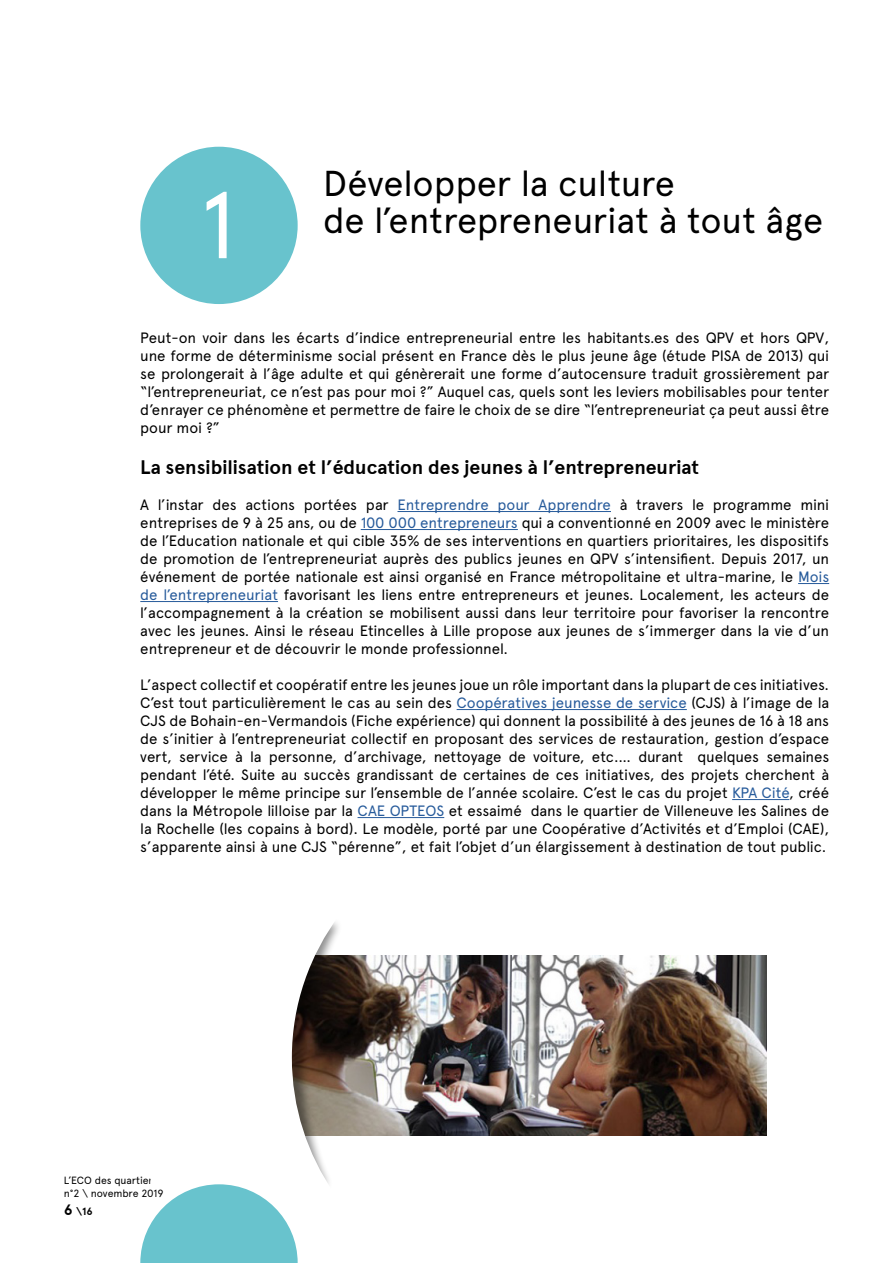
<style>
.page{position:relative;width:893px;height:1263px;background:#fff}
.page>*{position:absolute;margin:0;border:0;box-sizing:border-box;transform-origin:0 0}
.t1{font:94.8px "Apercu Pro";color:#fff}
.t2{font:36px/37.5px "Apercu Pro";letter-spacing:-.005em;color:#000}
.t3{font:700 19.5px "Apercu Pro";color:#000}
.t4{font:15px/18px "Apercu Pro";letter-spacing:-.01em;color:#000;text-align:justify}
.t5{font:10.5px/12.6px "Apercu Pro";letter-spacing:-.015em;color:#000}
.t6{font:700 10.5px "Apercu Pro";color:#000}
.s1{color:#275b9b}
.s2{font-size:15px}
</style>
<div class="page">
<img style="left:388px;top:956px;width:379px;height:179px">
<svg style="left:291px;top:922px;width:97px;height:262px"></svg>
<svg style="left:140px;top:1184px;width:158px;height:79px"></svg>
<hr style="left:397px;top:511px;width:214px;height:1px;background:#275b9b">
<hr style="left:361px;top:529px;width:157px;height:1px;background:#275b9b">
<hr style="left:798px;top:583px;width:31px;height:1px;background:#275b9b">
<hr style="left:140px;top:601px;width:138px;height:1px;background:#275b9b">
<hr style="left:457px;top:709px;width:230px;height:1px;background:#275b9b">
<hr style="left:732px;top:799px;width:57px;height:1px;background:#275b9b">
<hr style="left:358px;top:817px;width:86px;height:1px;background:#275b9b">
<div style="left:140px;top:147px;width:158px;height:157px;background:#68c3cd;border-radius:50%"></div>
<h1 class="t1" style="left:200px;top:154px;width:37px">1</h1>
<h2 class="t2" style="left:323px;top:162px;width:501px">Développer la culture<br>de l’entrepreneuriat à tout âge</h2>
<p class="t4" style="left:140px;top:327px;width:690px">Peut-on voir dans les écarts d’indice entrepreneurial entre les habitants.es des QPV et hors QPV, une forme de déterminisme social présent en France dès le plus jeune âge (étude PISA de 2013) qui se prolongerait à l’âge adulte et qui génèrerait une forme d’autocensure traduit grossièrement par “l’entrepreneuriat, ce n’est pas pour moi ?” Auquel cas, quels sont les leviers mobilisables pour tenter d’enrayer ce phénomène et permettre de faire le choix de se dire “l’entrepreneuriat ça peut aussi être pour moi ?”</p>
<h3 class="t3" style="left:140px;top:455px;width:560px">La sensibilisation et l’éducation des jeunes à l’entrepreneuriat</h3>
<p class="t4" style="left:140px;top:495px;width:690px">A l’instar des actions portées par <span class="s1">Entreprendre pour Apprendre</span> à travers le programme mini entreprises de 9 à 25 ans, ou de <span class="s1">100 000 entrepreneurs</span> qui a conventionné en 2009 avec le ministère de l’Education nationale et qui cible 35% de ses interventions en quartiers prioritaires, les dispositifs de promotion de l’entrepreneuriat auprès des publics jeunes en QPV s’intensifient. Depuis 2017, un événement de portée nationale est ainsi organisé en France métropolitaine et ultra-marine, le <span class="s1">Mois de l’entrepreneuriat</span> favorisant les liens entre entrepreneurs et jeunes. Localement, les acteurs de l’accompagnement à la création se mobilisent aussi dans leur territoire pour favoriser la rencontre avec les jeunes. Ainsi le réseau Etincelles à Lille propose aux jeunes de s’immerger dans la vie d’un entrepreneur et de découvrir le monde professionnel.</p>
<p class="t4" style="left:140px;top:675px;width:690px">L’aspect collectif et coopératif entre les jeunes joue un rôle important dans la plupart de ces initiatives.<br>C’est tout particulièrement le cas au sein des <span class="s1">Coopératives jeunesse de service</span> (CJS) à l’image de la CJS de Bohain-en-Vermandois (Fiche expérience) qui donnent la possibilité à des jeunes de 16 à 18 ans de s’initier à l’entrepreneuriat collectif en proposant des services de restauration, gestion d’espace vert, service à la personne, d’archivage, nettoyage de voiture, etc.… durant quelques semaines pendant l’été. Suite au succès grandissant de certaines de ces initiatives, des projets cherchent à développer le même principe sur l’ensemble de l’année scolaire. C’est le cas du projet <span class="s1">KPA Cité</span>, créé dans la Métropole lilloise par la <span class="s1">CAE OPTEOS</span> et essaimé dans le quartier de Villeneuve les Salines de la Rochelle (les copains à bord). Le modèle, porté par une Coopérative d’Activités et d’Emploi (CAE), s’apparente ainsi à une CJS “pérenne”, et fait l’objet d’un élargissement à destination de tout public.</p>
<p class="t5" style="left:64px;top:1173px;width:101px">L’ECO des quartiers n°2 \ novembre 2019</p>
<p class="t6" style="left:64px;top:1205px;width:30px"><span class="s2">6</span> \16</p>
</div>
